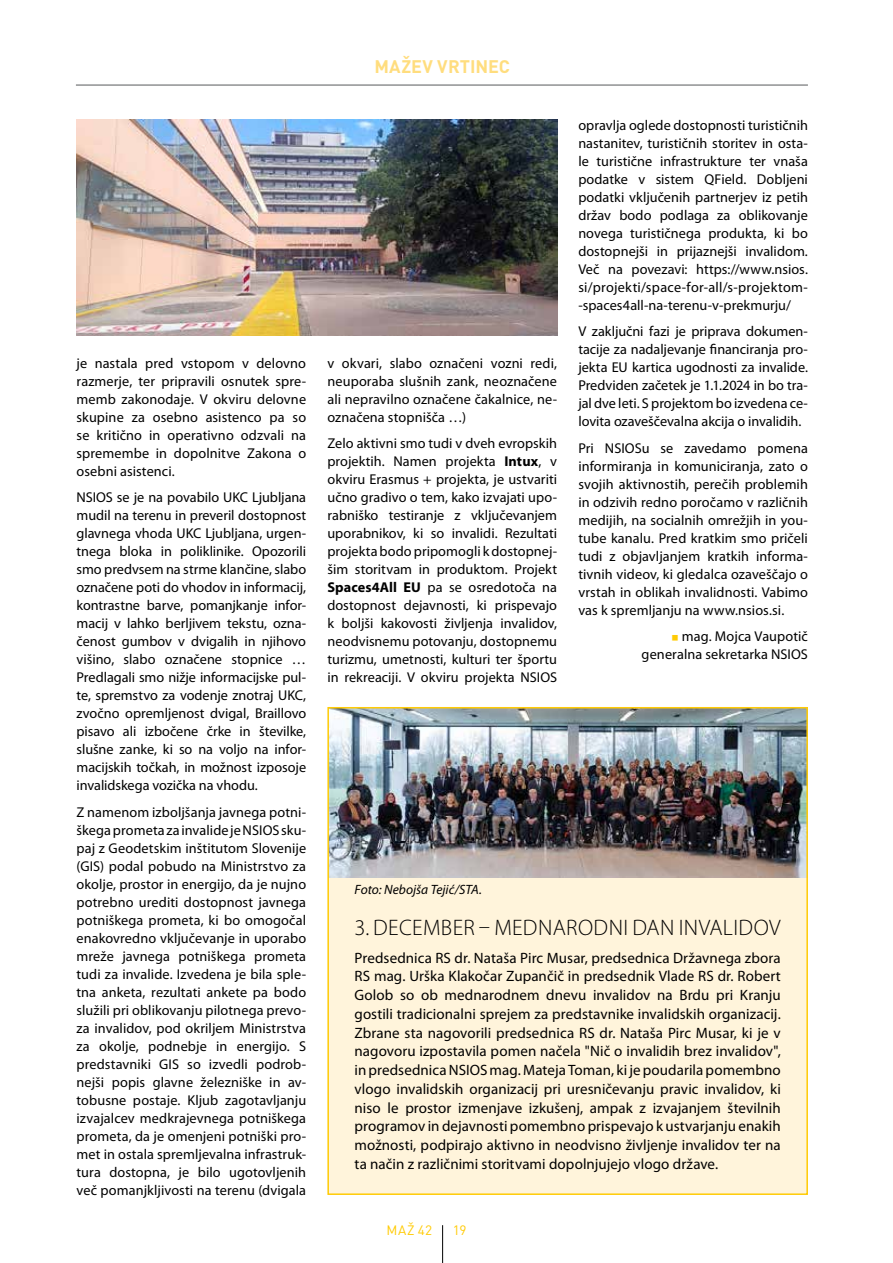
<style>
.page{position:relative;width:893px;height:1263px;background:#fff}
.page>*{position:absolute;margin:0;border:0;box-sizing:border-box;transform-origin:0 0}
.t1{font:300 22.5px "Myriad Pro";letter-spacing:.015em;color:#000}
.t2{font:700 18px "DIN Pro";color:#ffdd7e}
.t3{font:15px/18.8px "Myriad Pro";letter-spacing:.005em;color:#000;text-align:justify}
.t4{font:14.25px/18px "Myriad Pro";letter-spacing:.005em;color:#000;text-align:justify}
.t5{font:italic 13.5px "Myriad Pro";color:#000}
.t6{font:13.5px "DIN Pro";letter-spacing:.03em;color:#ffcb05}
.s1{font-weight:700}
.s2{color:#ffcb05}
</style>
<div class="page">
<hr style="left:76px;top:85px;width:732px;height:1px;background:#58595b">
<hr style="left:442px;top:1225px;width:1px;height:38px;background:#000">
<img style="left:77px;top:119px;width:480px;height:216px">
<div style="left:328px;top:708px;width:479px;height:486px;background:#fff4db"></div>
<img style="left:330px;top:710px;width:475px;height:167px">
<div style="left:327px;top:707px;width:481px;height:488px;border:2px solid #ffcb05"></div>
<p class="t4" style="left:77px;top:354px;width:231px">je nastala pred vstopom v delovno razmerje, ter pripravili osnutek spre&shy;memb zakonodaje. V okviru delovne skupine za osebno asistenco pa so se kritično in operativno odzvali na spremembe in dopolnitve Zakona o osebni asistenci.</p>
<p class="t4" style="left:77px;top:488px;width:231px">NSIOS se je na povabilo UKC Ljubljana mudil na terenu in preveril dostopnost glavnega vhoda UKC Ljubljana, urgen&shy;tnega bloka in poliklinike. Opozorili smo predvsem na strme klančine, slabo označene poti do vhodov in informacij, kontrastne barve, pomanjkanje infor&shy;macij v lahko berljivem tekstu, ozna&shy;čenost gumbov v dvigalih in njihovo višino, slabo označene stopnice … Predlagali smo nižje informacijske pul&shy;te, spremstvo za vodenje znotraj UKC, zvočno opremljenost dvigal, Braillovo pisavo ali izbočene črke in številke, slušne zanke, ki so na voljo na infor&shy;macijskih točkah, in možnost izposoje invalidskega vozička na vhodu.</p>
<p class="t4" style="left:77px;top:803px;width:231px">Z namenom izboljšanja javnega potni&shy;škega prometa za invalide je NSIOS sku&shy;paj z Geodetskim inštitutom Slovenije (GIS) podal pobudo na Ministrstvo za okolje, prostor in energijo, da je nujno potrebno urediti dostopnost javnega potniškega prometa, ki bo omogočal enakovredno vključevanje in uporabo mreže javnega potniškega prometa tudi za invalide. Izvedena je bila sple&shy;tna anketa, rezultati ankete pa bodo služili pri oblikovanju pilotnega prevo&shy;za invalidov, pod okriljem Ministrstva za okolje, podnebje in energijo. S predstavniki GIS so izvedli podrob&shy;nejši popis glavne železniške in av&shy;tobusne postaje. Kljub zagotavljanju izvajalcev medkrajevnega potniškega prometa, da je omenjeni potniški pro&shy;met in ostala spremljevalna infrastruk&shy;tura dostopna, je bilo ugotovljenih več pomanjkljivosti na terenu (dvigala</p>
<p class="t2" style="left:374px;top:54px;width:137px">MAŽEV VRTINEC</p>
<p class="t4" style="left:327px;top:354px;width:231px">v okvari, slabo označeni vozni redi, neuporaba slušnih zank, neoznačene ali nepravilno označene čakalnice, ne&shy;označena stopnišča …)</p>
<p class="t4" style="left:327px;top:434px;width:231px">Zelo aktivni smo tudi v dveh evropskih projektih. Namen projekta <span class="s1">Intux</span>, v okviru Erasmus + projekta, je ustvariti učno gradivo o tem, kako izvajati upo&shy;rabniško testiranje z vključevanjem uporabnikov, ki so invalidi. Rezultati projekta bodo pripomogli k dostopnej&shy;šim storitvam in produktom. Projekt <span class="s1">Spaces4All EU</span> pa se osredotoča na dostopnost dejavnosti, ki prispevajo k boljši kakovosti življenja invalidov, neodvisnemu potovanju, dostopnemu turizmu, umetnosti, kulturi ter športu in rekreaciji. V okviru projekta NSIOS</p>
<p class="t4" style="left:578px;top:116px;width:231px">opravlja oglede dostopnosti turističnih nastanitev, turističnih storitev in osta&shy;le turistične infrastrukture ter vnaša podatke v sistem QField. Dobljeni podatki vključenih partnerjev iz petih držav bodo podlaga za oblikovanje novega turističnega produkta, ki bo dostopnejši in prijaznejši invalidom.<br>Več na povezavi: https://www.nsios. si/projekti/space-for-all/s-projektom--spaces4all-na-terenu-v-prekmurju/</p>
<p class="t4" style="left:578px;top:322px;width:231px">V zaključni fazi je priprava dokumen&shy;tacije za nadaljevanje financiranja pro&shy;jekta EU kartica ugodnosti za invalide.<br>Predviden začetek je 1.1.2024 in bo tra&shy;jal dve leti. S projektom bo izvedena ce&shy;lovita ozaveščevalna akcija o invalidih.</p>
<p class="t4" style="left:578px;top:439px;width:231px">Pri NSIOSu se zavedamo pomena informiranja in komuniciranja, zato o svojih aktivnostih, perečih problemih in odzivih redno poročamo v različnih medijih, na socialnih omrežjih in you&shy;tube kanalu. Pred kratkim smo pričeli tudi z objavljanjem kratkih informa&shy;tivnih videov, ki gledalca ozaveščajo o vrstah in oblikah invalidnosti. Vabimo vas k spremljanju na www.nsios.si.</p>
<p class="t4" style="left:642px;top:627px;width:168px;text-align:right"><span class="s2">○</span> mag. Mojca Vaupotič generalna sekretarka NSIOS</p>
<p class="t5" style="left:355px;top:881px;width:129px">Foto: Nebojša Tejić/STA.</p>
<h1 class="t1" style="left:355px;top:914px;width:427px">3. DECEMBER – MEDNARODNI DAN INVALIDOV</h1>
<p class="t3" style="left:355px;top:948px;width:428px">Predsednica RS dr. Nataša Pirc Musar, predsednica Državnega zbora RS mag. Urška Klakočar Zupančič in predsednik Vlade RS dr. Robert Golob so ob mednarodnem dnevu invalidov na Brdu pri Kranju gostili tradicionalni sprejem za predstavnike invalidskih organizacij.<br>Zbrane sta nagovorili predsednica RS dr. Nataša Pirc Musar, ki je v nagovoru izpostavila pomen načela "Nič o invalidih brez invalidov", in predsednica NSIOS mag. Mateja Toman, ki je poudarila pomembno vlogo invalidskih organizacij pri uresničevanju pravic invalidov, ki niso le prostor izmenjave izkušenj, ampak z izvajanjem številnih programov in dejavnosti pomembno prispevajo k ustvarjanju enakih možnosti, podpirajo aktivno in neodvisno življenje invalidov ter na ta način z različnimi storitvami dopolnjujejo vlogo države.</p>
<p class="t6" style="left:387px;top:1221px;width:47px">MAŽ 42</p>
<p class="t6" style="left:453px;top:1221px;width:15px">19</p>
</div>
